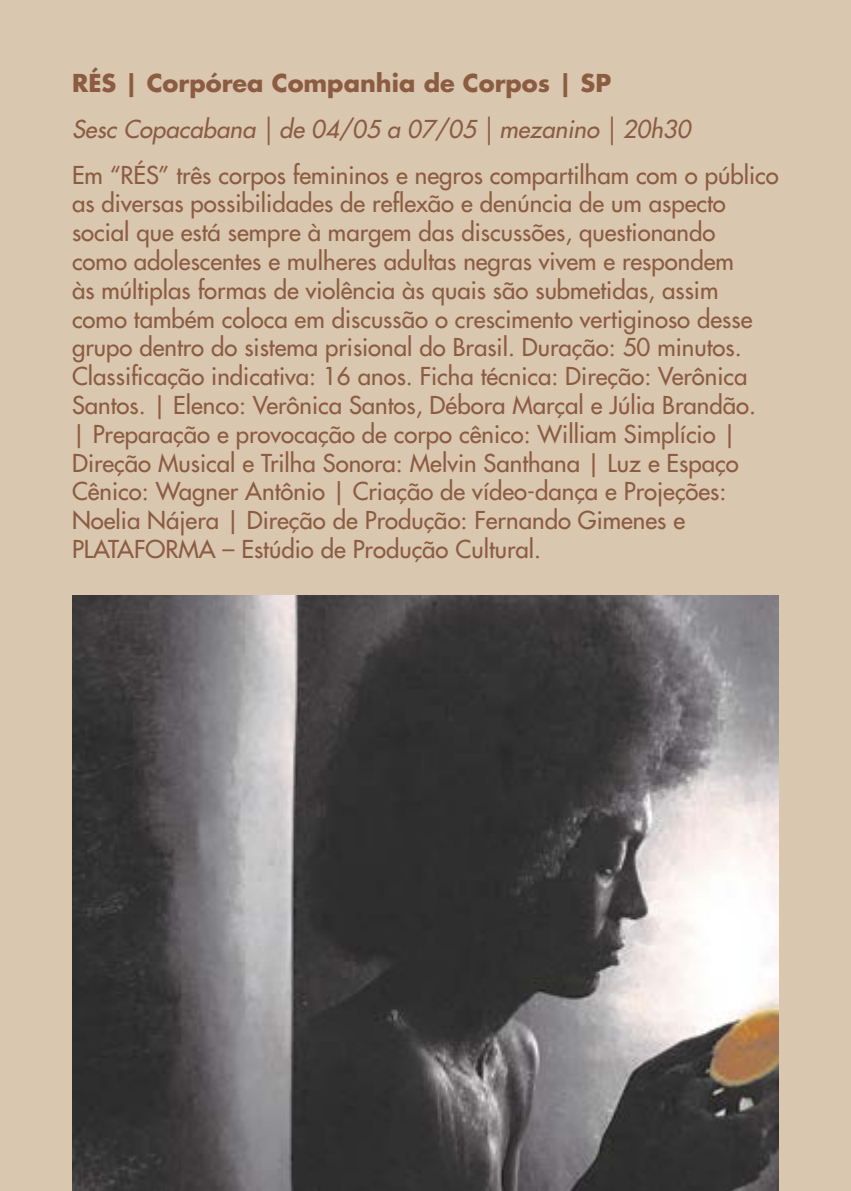
<style>
.page{position:relative;width:851px;height:1191px;background:#fff}
.page>*{position:absolute;margin:0;border:0;box-sizing:border-box;transform-origin:0 0}
.t1{font:500 24px/28.8px "Futura Std";color:#8c5c42}
.t2{font:italic 500 24px "Futura Std";color:#8c5c42}
.t3{font:700 24px "Futura Std";color:#8c5c42}
</style>
<div class="page">
<div style="left:0;top:0;width:850px;height:1191px;background:#d9c7b0"></div>
<img style="left:72px;top:595px;width:706px;height:596px">
<p class="t3" style="left:72px;top:67px;width:540px">RÉS | Corpórea Companhia de Corpos | SP</p>
<p class="t2" style="left:72px;top:114px;width:620px">Sesc Copacabana | de 04/05 a 07/05 | mezanino | 20h30</p>
<p class="t1" style="left:72px;top:160px;width:708px">Em “RÉS” três corpos femininos e negros compartilham com o público as diversas possibilidades de reflexão e denúncia de um aspecto social que está sempre à margem das discussões, questionando<br>como adolescentes e mulheres adultas negras vivem e respondem<br>às múltiplas formas de violência às quais são submetidas, assim como também coloca em discussão o crescimento vertiginoso desse grupo dentro do sistema prisional do Brasil. Duração: 50 minutos.<br>Classificação indicativa: 16 anos. Ficha técnica: Direção: Verônica Santos. | Elenco: Verônica Santos, Débora Marçal e Júlia Brandão.<br>| Preparação e provocação de corpo cênico: William Simplício | Direção Musical e Trilha Sonora: Melvin Santhana | Luz e Espaço Cênico: Wagner Antônio | Criação de vídeo-dança e Projeções:<br>Noelia Nájera | Direção de Produção: Fernando Gimenes e PLATAFORMA – Estúdio de Produção Cultural.</p>
</div>
